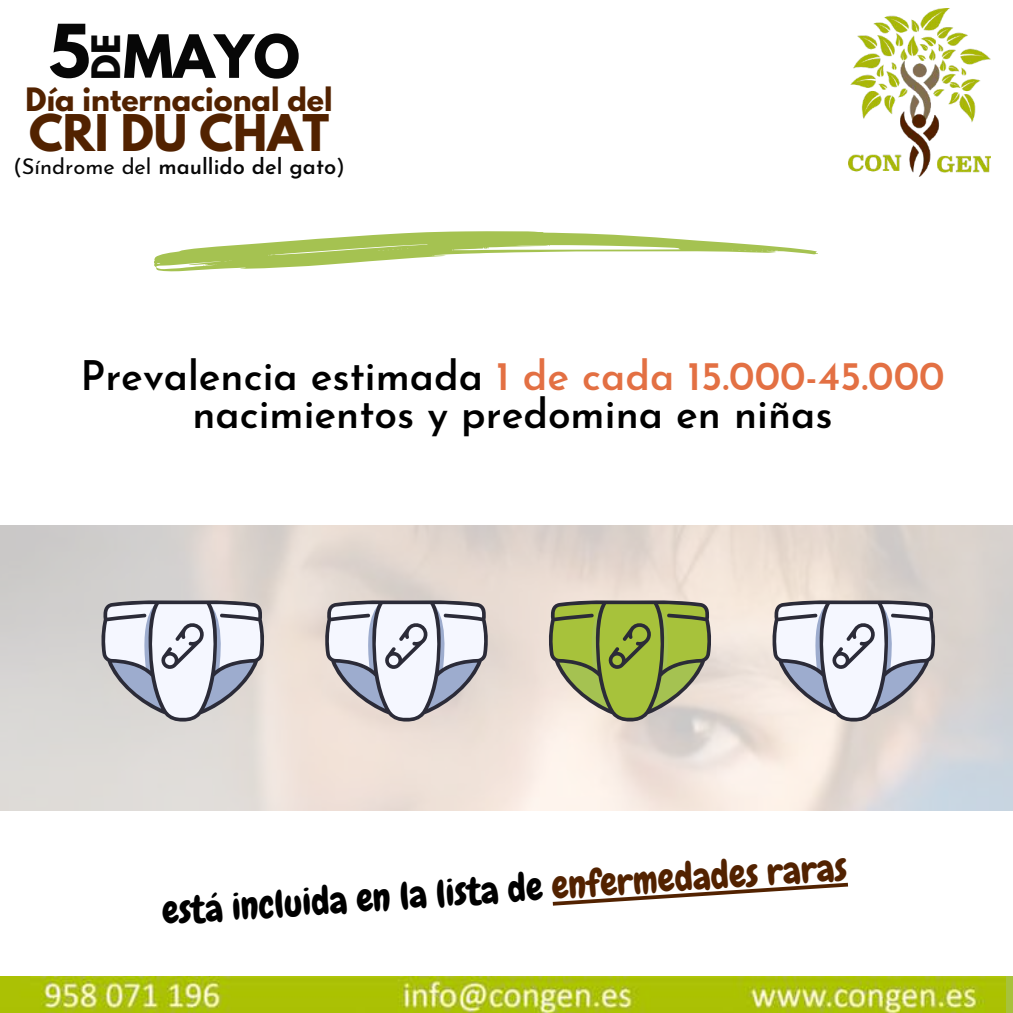
<style>
.page{position:relative;width:1013px;height:1013px;background:#fff}
.page>*{position:absolute;margin:0;border:0;box-sizing:border-box;transform-origin:0 0}
.t1{font:700 65px "League Spartan";color:#070707}
.t2{font:700 52.88px "League Spartan";color:#070707}
.t3{font:700 44.75px "League Spartan";color:#522200}
.t4{font:600 40.75px/38.5px "Josefin Sans";color:#000;text-align:center}
.t5{font:37.75px "Chewy";color:#000}
.t6{font:700 34.75px "League Spartan";color:#070707}
.t7{font:700 28.5px "League Spartan";color:#522200}
.t8{font:600 21.88px "Josefin Sans";color:#070707}
.s1{font-weight:400}
.s2{color:#e37043}
.s3{color:#522200}
</style>
<div class="page">
<img style="left:848px;top:8px;width:142px;height:169px">
<img style="left:0;top:976px;width:1005px;height:36px">
<svg style="left:100px;top:599px;width:166px;height:122px"></svg>
<svg style="left:323px;top:599px;width:166px;height:122px"></svg>
<svg style="left:547px;top:599px;width:165px;height:122px"></svg>
<svg style="left:770px;top:599px;width:166px;height:122px"></svg>
<svg style="left:552px;top:882px;width:296px;height:23px"></svg>
<svg style="left:154px;top:231px;width:663px;height:40px"></svg>
<h1 class="t1" style="left:49px;top:19px;width:43px">5</h1>
<p class="t6" style="left:89px;top:80px;width:47px;rotate:-90deg">DE</p>
<p class="t2" style="left:123px;top:30px;width:178px">MAYO</p>
<p class="t7" style="left:26px;top:86px;width:308px">Día internacional del</p>
<p class="t3" style="left:29px;top:110px;width:302px">CRI DU CHAT</p>
<p class="t8" style="left:13px;top:157px;width:333px"><span class="s1">(Síndrome del</span> maullido del gato<span class="s1">)</span></p>
<p class="t4" style="left:81px;top:360px;width:865px">Prevalencia estimada <span class="s2">1 de cada 15.000-45.000 </span>nacimientos y predomina en niñas</p>
<p class="t5" style="left:160px;top:888px;width:687px;rotate:-4deg">está incluida en la lista de <span class="s3">enfermedades raras</span></p>
</div>
